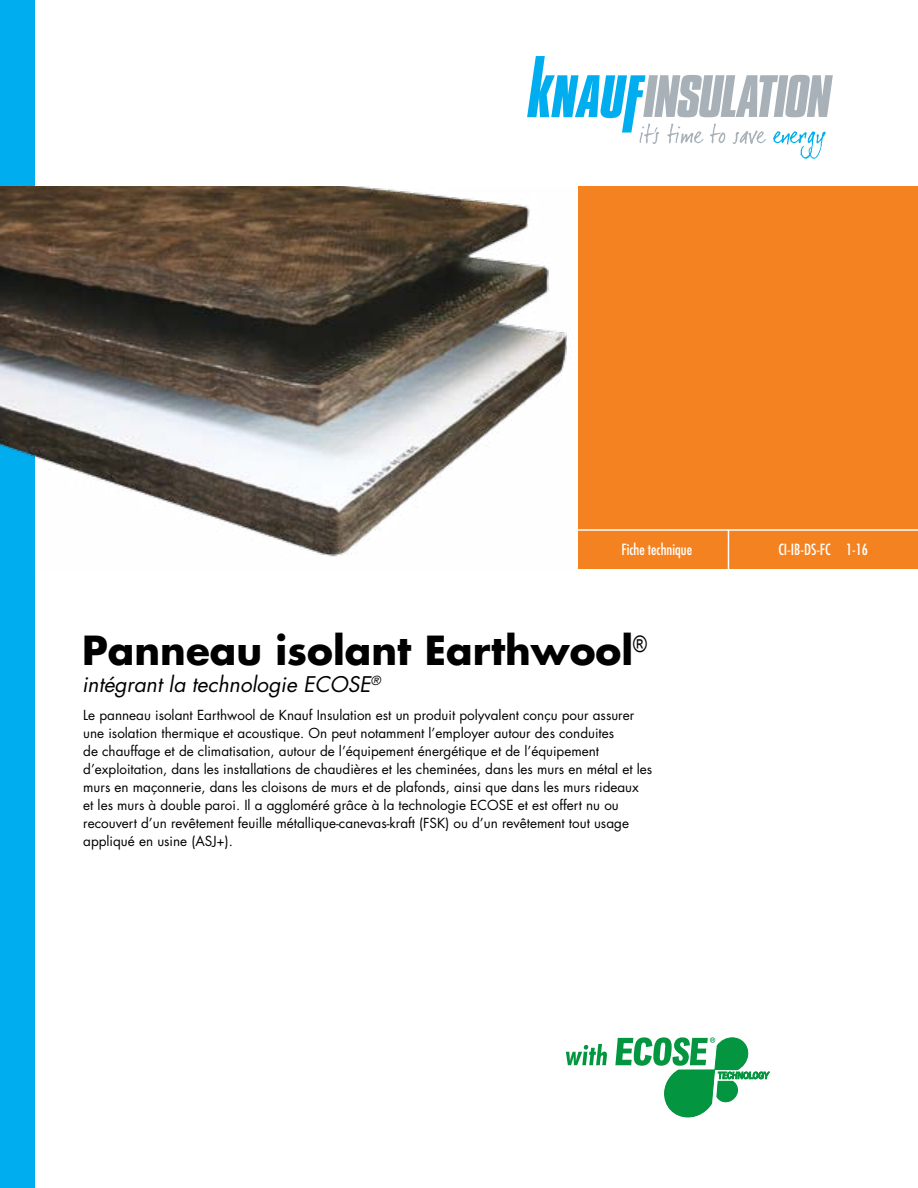
<style>
.page{position:relative;width:918px;height:1188px;background:#fff}
.page>*{position:absolute;margin:0;border:0;box-sizing:border-box;transform-origin:0 0}
.t1{font:700 39px "Futura Std";color:#000}
.t2{font:italic 21px "Futura Std";color:#000}
.t3{font:condensed 15px "Futura Std";color:#fff}
.t4{font:13.5px/18px "Futura Std";color:#000}
</style>
<div class="page">
<div style="left:578px;top:186px;width:340px;height:354px;background:#f58220"></div>
<div style="left:578px;top:531px;width:340px;height:38px;background:#f58220"></div>
<hr style="left:578px;top:529px;width:340px;height:2px;background:#fff">
<hr style="left:728px;top:530px;width:1px;height:40px;background:#fff">
<svg style="left:527px;top:56px;width:306px;height:103px"></svg>
<svg style="left:566px;top:1044px;width:41px;height:21px"></svg>
<svg style="left:615px;top:1037px;width:155px;height:80px"></svg>
<div style="left:0;top:0;width:34px;height:1188px;background:#00aeef"></div>
<img style="left:0;top:186px;width:567px;height:383px">
<p class="t3" style="left:622px;top:541px;width:72px">Fiche technique</p>
<p class="t3" style="left:778px;top:541px;width:91px">CI-IB-DS-FC 1-16</p>
<h1 class="t1" style="left:82px;top:625px;width:566px">Panneau isolant Earthwool<sup>®</sup></h1>
<h2 class="t2" style="left:82px;top:671px;width:300px">intégrant la technologie ECOSE<sup>®</sup></h2>
<p class="t4" style="left:83px;top:706px;width:571px">Le panneau isolant Earthwool de Knauf Insulation est un produit polyvalent conçu pour assurer une isolation thermique et acoustique. On peut notamment l’employer autour des conduites<br>de chauffage et de climatisation, autour de l’équipement énergétique et de l’équipement d’exploitation, dans les installations de chaudières et les cheminées, dans les murs en métal et les murs en maçonnerie, dans les cloisons de murs et de plafonds, ainsi que dans les murs rideaux et les murs à double paroi. Il a aggloméré grâce à la technologie ECOSE et est offert nu ou recouvert d’un revêtement feuille métallique-canevas-kraft (FSK) ou d’un revêtement tout usage appliqué en usine (ASJ+).</p>
</div>
